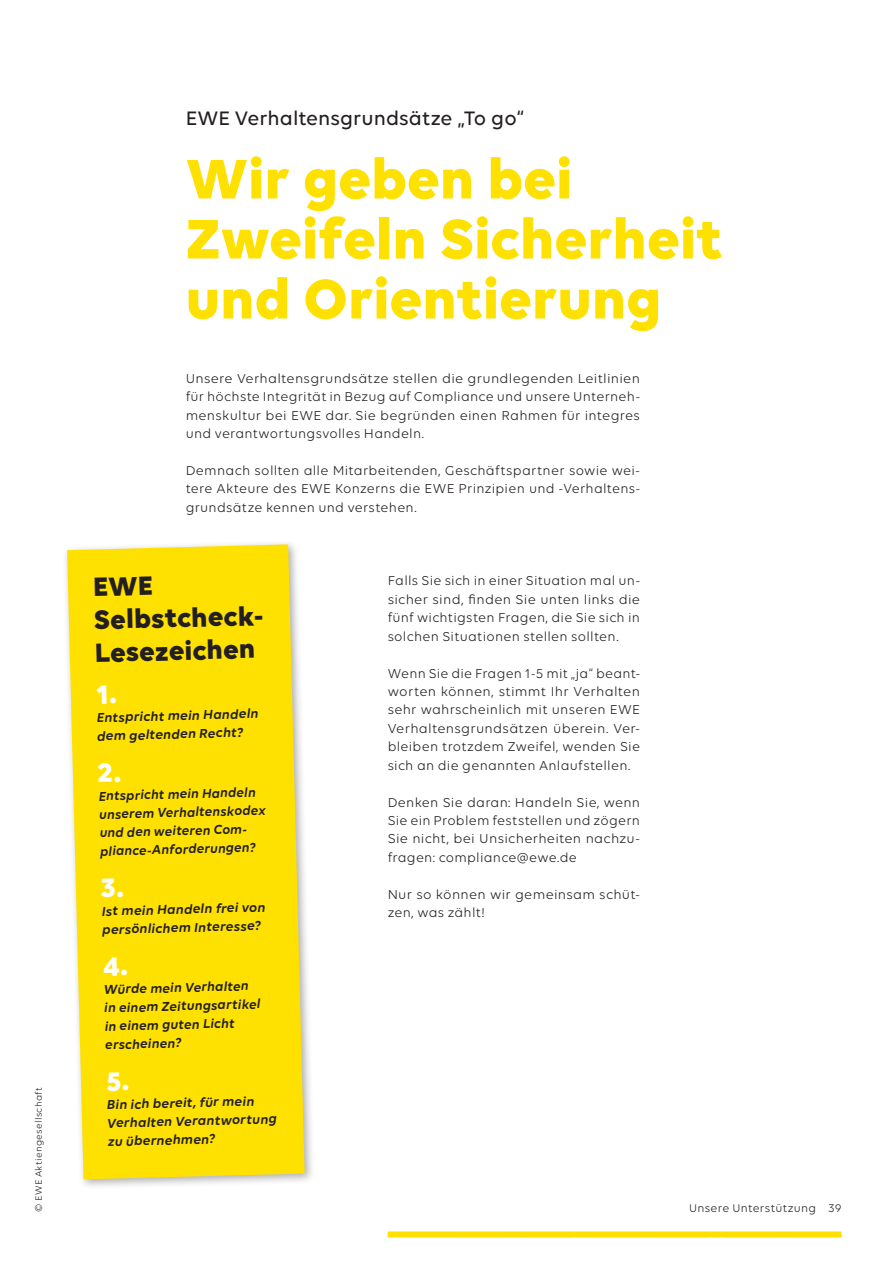
<style>
.page{position:relative;width:893px;height:1263px;background:#fff}
.page>*{position:absolute;margin:0;border:0;box-sizing:border-box;transform-origin:0 0}
.t1{font:700 60px/60px "Volte";color:#ffe101}
.t2{font:700 28.5px/33.3px "Volte";color:#231f20}
.t3{font:500 21px "Volte";color:#231f20}
.t4{font:13.8px/18.5px "Volte";letter-spacing:.02em;color:#231f20;text-align:justify}
.t5{font:italic 600 13.8px/18.5px "Volte";color:#231f20}
.t6{font:12px "Volte";letter-spacing:.03em;color:#231f20}
.t7{font:9.75px "Volte";letter-spacing:.035em;color:#231f20}
</style>
<div class="page">
<div style="left:388px;top:1231px;width:454px;height:6px;background:#ffe101"></div>
<div style="left:62px;top:539px;width:254px;height:651px;background:#231f20;opacity:.35"></div>
<svg style="left:67px;top:544px;width:238px;height:635px;background:#fde113"></svg>
<svg style="left:97px;top:685px;width:19px;height:19px"></svg>
<svg style="left:98px;top:763px;width:23px;height:19px"></svg>
<svg style="left:101px;top:879px;width:22px;height:19px"></svg>
<svg style="left:104px;top:957px;width:23px;height:18px"></svg>
<svg style="left:106px;top:1072px;width:23px;height:19px"></svg>
<p class="t7" style="left:33px;top:1212px;width:126px;rotate:-90deg">© EWE Aktiengesellschaft</p>
<h3 class="t3" style="left:186px;top:106px;width:340px">EWE Verhaltensgrundsätze „To go“</h3>
<h1 class="t1" style="left:186px;top:147px;width:538px">Wir geben bei<br>Zweifeln Sicherheit und Orientierung</h1>
<p class="t4" style="left:186px;top:369px;width:456px">Unsere Verhaltensgrundsätze stellen die grundlegenden Leitlinien für höchste Integrität in Bezug auf Compliance und unsere Unterneh&shy;menskultur bei EWE dar. Sie begründen einen Rahmen für integres und verantwortungsvolles Handeln.</p>
<p class="t4" style="left:186px;top:461px;width:456px">Demnach sollten alle Mitarbeitenden, Geschäftspartner sowie wei&shy;tere Akteure des EWE Konzerns die EWE Prinzipien und -Verhaltens&shy;grundsätze kennen und verstehen.</p>
<h2 class="t2" style="left:92px;top:569px;width:176px;rotate:-2deg">EWE<br>Selbstcheck-<br>Lesezeichen</h2>
<p class="t5" style="left:96px;top:707px;width:163px;rotate:-1deg">Entspricht mein Handeln dem geltenden Recht?</p>
<p class="t5" style="left:98px;top:787px;width:168px;rotate:-2deg">Entspricht mein Handeln unserem Verhaltenskodex und den weiteren Com&shy;pliance-Anforderungen?</p>
<p class="t5" style="left:102px;top:901px;width:165px;rotate:-1deg">Ist mein Handeln frei von persönlichem Interesse?</p>
<p class="t5" style="left:103px;top:981px;width:158px;rotate:-2deg">Würde mein Verhalten in einem Zeitungsartikel in einem guten Licht erscheinen?</p>
<p class="t5" style="left:107px;top:1094px;width:171px;rotate:-1deg">Bin ich bereit, für mein<br>Verhalten Verantwortung zu übernehmen?</p>
<p class="t4" style="left:388px;top:571px;width:254px">Falls Sie sich in einer Situation mal un&shy;sicher sind, finden Sie unten links die fünf wichtigsten Fragen, die Sie sich in solchen Situationen stellen sollten.</p>
<p class="t4" style="left:388px;top:664px;width:254px">Wenn Sie die Fragen 1-5 mit „ja“ beant&shy;worten können, stimmt Ihr Verhalten sehr wahrscheinlich mit unseren EWE Verhaltensgrundsätzen überein. Ver&shy;bleiben trotzdem Zweifel, wenden Sie sich an die genannten Anlaufstellen.</p>
<p class="t4" style="left:388px;top:793px;width:254px">Denken Sie daran: Handeln Sie, wenn Sie ein Problem feststellen und zögern Sie nicht, bei Unsicherheiten nachzu&shy;fragen: compliance@ewe.de</p>
<p class="t4" style="left:388px;top:885px;width:254px">Nur so können wir gemeinsam schüt&shy;zen, was zählt!</p>
<p class="t6" style="left:689px;top:1201px;width:154px">Unsere Unterstützung 39</p>
</div>
